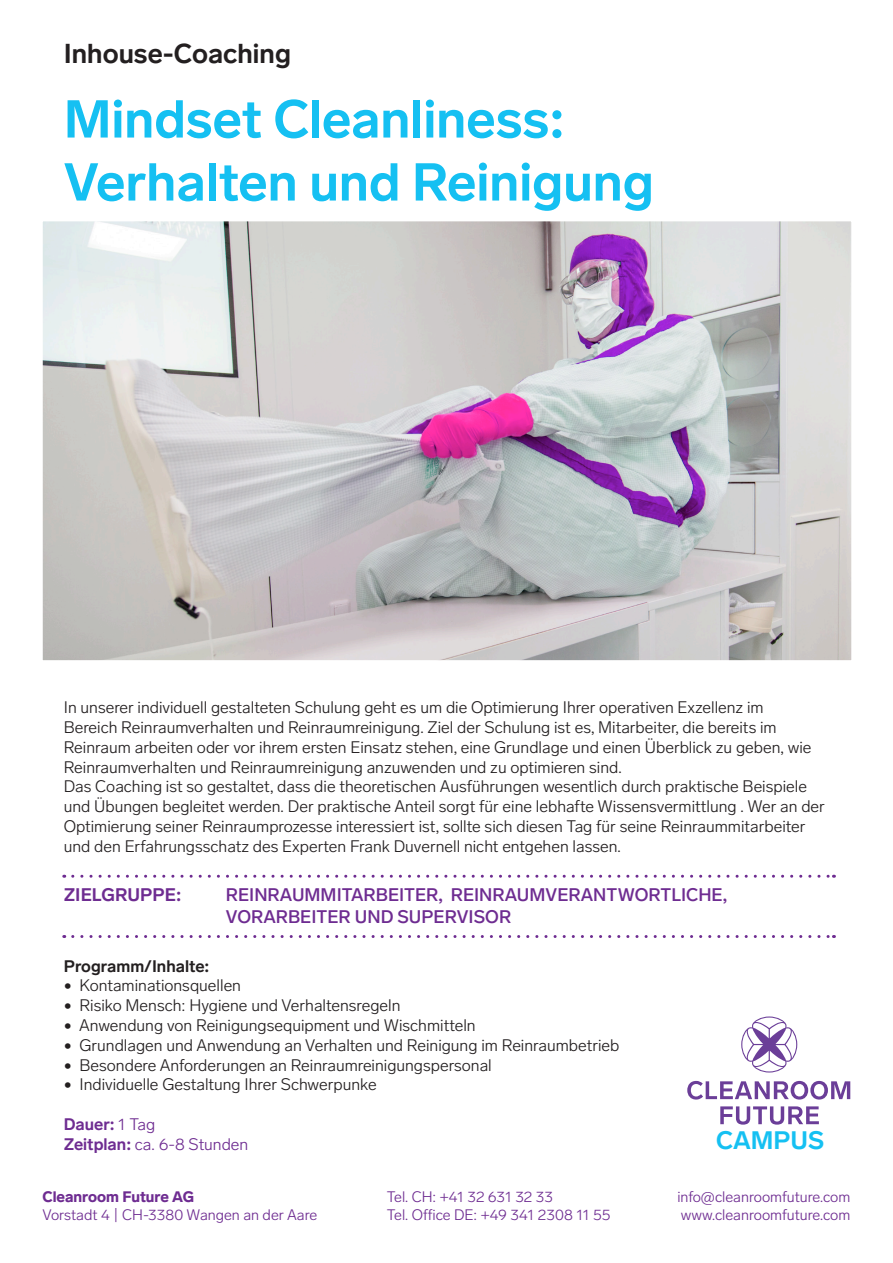
<style>
.page{position:relative;width:893px;height:1263px;background:#fff}
.page>*{position:absolute;margin:0;border:0;box-sizing:border-box;transform-origin:0 0}
.t1{font:700 52.5px/63px "Surprise Lab";color:#15c0f2}
.t2{font:700 27px "Surprise Lab";color:#231f20}
.t3{font:700 24.9px "Surprise Lab";color:#15c0f2}
.t4{font:500 18px/21.6px "Surprise Lab";color:#6e2c91}
.t5{font:700 18px "Surprise Lab";color:#6e2c91}
.t6{font:300 16.5px/19.8px "Surprise Lab";color:#231f20}
.t7{font:300 16.5px/19.8px "Surprise Lab";color:#6e2c91}
.t8{font:700 16.5px "Surprise Lab";color:#231f20}
.t9{font:300 15px/18px "Surprise Lab";color:#6e2c91}
.t10{font:900 15px "Surprise Lab";color:#6e2c91}
.s1{font-weight:700}
</style>
<div class="page">
<svg style="left:687px;top:1081px;width:163px;height:18px"></svg>
<svg style="left:720px;top:1106px;width:99px;height:18px"></svg>
<svg style="left:741px;top:1016px;width:56px;height:56px"></svg>
<svg style="left:73px;top:875px;width:761px;height:3px"></svg>
<svg style="left:73px;top:935px;width:761px;height:3px"></svg>
<img style="left:43px;top:222px;width:808px;height:438px">
<div style="left:38px;top:217px;width:818px;height:448px;border:4px solid #fff"></div>
<h2 class="t2" style="left:64px;top:37px;width:229px">Inhouse-Coaching</h2>
<h1 class="t1" style="left:64px;top:88px;width:591px">Mindset Cleanliness:<br>Verhalten und Reinigung</h1>
<p class="t6" style="left:64px;top:698px;width:763px">In unserer individuell gestalteten Schulung geht es um die Optimierung Ihrer operativen Exzellenz im<br>Bereich Reinraumverhalten und Reinraumreinigung. Ziel der Schulung ist es, Mitarbeiter, die bereits im Reinraum arbeiten oder vor ihrem ersten Einsatz stehen, eine Grundlage und einen Überblick zu geben, wie Reinraumverhalten und Reinraumreinigung anzuwenden und zu optimieren sind.<br>Das Coaching ist so gestaltet, dass die theoretischen Ausführungen wesentlich durch praktische Beispiele und Übungen begleitet werden. Der praktische Anteil sorgt für eine lebhafte Wissensvermittlung . Wer an der Optimierung seiner Reinraumprozesse interessiert ist, sollte sich diesen Tag für seine Reinraummitarbeiter und den Erfahrungsschatz des Experten Frank Duvernell nicht entgehen lassen.</p>
<p class="t5" style="left:64px;top:884px;width:119px">ZIELGRUPPE:</p>
<p class="t4" style="left:226px;top:884px;width:503px">REINRAUMMITARBEITER, REINRAUMVERANTWORTLICHE,<br>VORARBEITER UND SUPERVISOR</p>
<p class="t8" style="left:64px;top:956px;width:147px">Programm/Inhalte:</p>
<p class="t6" style="left:64px;top:976px;width:179px">• Kontaminationsquellen</p>
<p class="t6" style="left:64px;top:995px;width:338px">• Risiko Mensch: Hygiene und Verhaltensregeln</p>
<p class="t6" style="left:64px;top:1015px;width:413px">• Anwendung von Reinigungsequipment und Wischmitteln</p>
<p class="t6" style="left:64px;top:1035px;width:557px">• Grundlagen und Anwendung an Verhalten und Reinigung im Reinraumbetrieb</p>
<p class="t6" style="left:64px;top:1055px;width:430px">• Besondere Anforderungen an Reinraumreinigungspersonal</p>
<p class="t6" style="left:64px;top:1075px;width:314px">• Individuelle Gestaltung Ihrer Schwerpunke</p>
<p class="t7" style="left:64px;top:1114px;width:186px"><span class="s1">Dauer:</span> 1 Tag<br><span class="s1">Zeitplan:</span> ca. 6-8 Stunden</p>
<h3 class="t3" style="left:716px;top:1125px;width:110px">CAMPUS</h3>
<p class="t10" style="left:43px;top:1188px;width:153px">Cleanroom Future AG</p>
<p class="t9" style="left:43px;top:1206px;width:276px">Vorstadt 4 | CH-3380 Wangen an der Aare</p>
<p class="t9" style="left:387px;top:1188px;width:225px">Tel. CH: +41 32 631 32 33<br>Tel. Office DE: +49 341 2308 11 55</p>
<p class="t9" style="left:677px;top:1188px;width:175px">info@cleanroomfuture.com www.cleanroomfuture.com</p>
</div>
